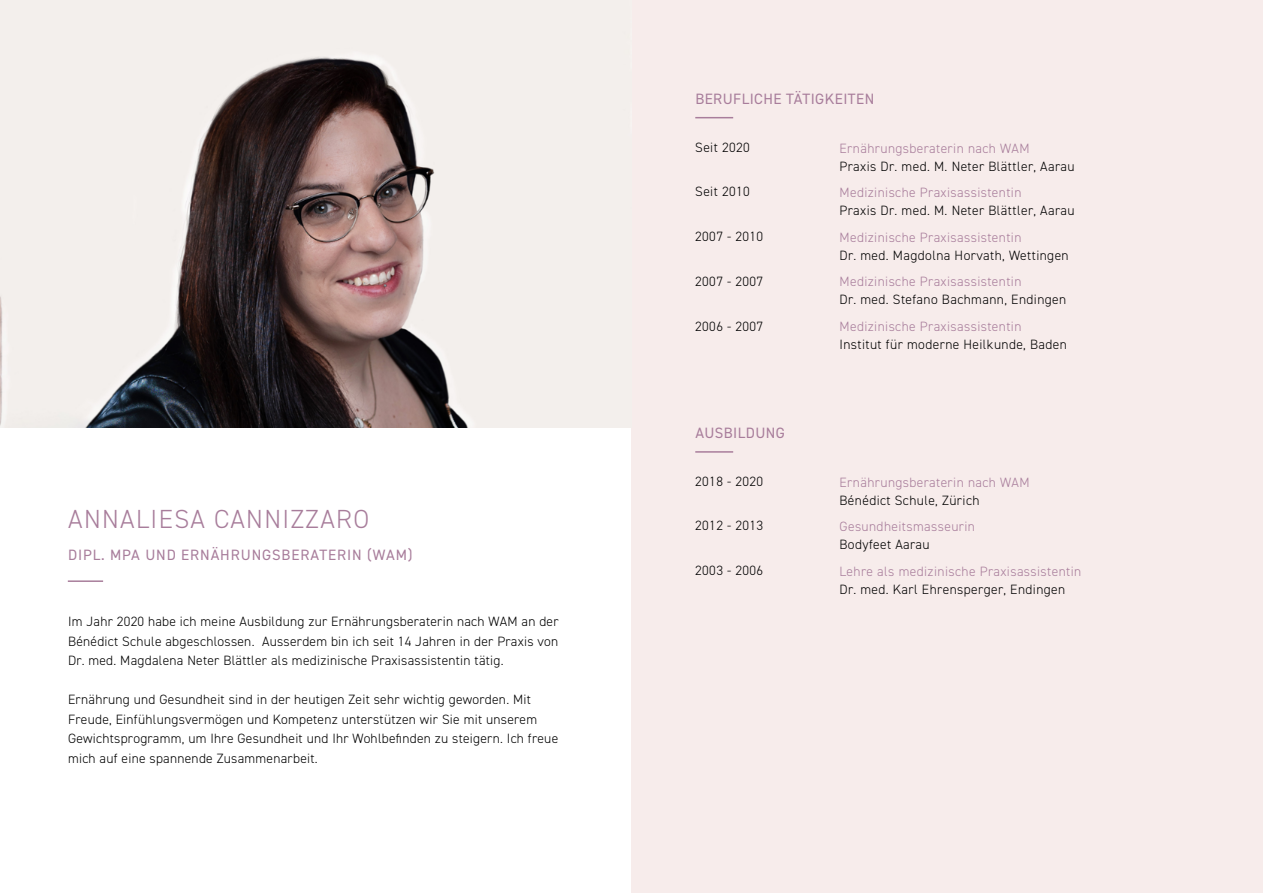
<style>
.page{position:relative;width:1263px;height:893px;background:#fff}
.page>*{position:absolute;margin:0;border:0;box-sizing:border-box;transform-origin:0 0}
.t1{font:300 26.25px "DIN2014";letter-spacing:.05em;color:#a87d9b}
.t2{font:15px "DIN2014";letter-spacing:.06em;color:#a87d9b}
.t3{font:15px "DIN2014";letter-spacing:.03em;color:#a87d9b}
.t4{font:300 13.5px/19.5px "DIN2014";letter-spacing:.02em;color:#000;text-align:justify}
.t5{font:300 13.5px "DIN2014";letter-spacing:.03em;color:#a87d9b}
</style>
<div class="page">
<div style="left:631px;top:0;width:632px;height:893px;background:#f7eceb"></div>
<img style="left:0;top:0;width:631px;height:427px">
<hr style="left:695px;top:117px;width:38px;height:1px;background:#a87d9b">
<hr style="left:695px;top:451px;width:38px;height:2px;background:#a87d9b">
<hr style="left:68px;top:580px;width:35px;height:2px;background:#a87d9b">
<h1 class="t1" style="left:68px;top:502px;width:302px">ANNALIESA CANNIZZARO</h1>
<p class="t2" style="left:68px;top:545px;width:346px">DIPL. MPA UND ERNÄHRUNGSBERATERIN (WAM)</p>
<p class="t4" style="left:68px;top:612px;width:492px">Im Jahr 2020 habe ich meine Ausbildung zur Ernährungsberaterin nach WAM an der Bénédict Schule abgeschlossen. Ausserdem bin ich seit 14 Jahren in der Praxis von Dr. med. Magdalena Neter Blättler als medizinische Praxisassistentin tätig.</p>
<p class="t4" style="left:68px;top:690px;width:492px;text-align:left">Ernährung und Gesundheit sind in der heutigen Zeit sehr wichtig geworden. Mit Freude, Einfühlungsvermögen und Kompetenz unterstützen wir Sie mit unserem Gewichtsprogramm, um Ihre Gesundheit und Ihr Wohlbefinden zu steigern. Ich freue mich auf eine spannende Zusammenarbeit.</p>
<p class="t3" style="left:695px;top:90px;width:180px">BERUFLICHE TÄTIGKEITEN</p>
<p class="t4" style="left:695px;top:138px;width:56px">Seit 2020</p>
<p class="t4" style="left:695px;top:182px;width:56px">Seit 2010</p>
<p class="t4" style="left:695px;top:227px;width:69px">2007 - 2010</p>
<p class="t4" style="left:695px;top:272px;width:69px">2007 - 2007</p>
<p class="t4" style="left:695px;top:317px;width:69px">2006 - 2007</p>
<p class="t5" style="left:839px;top:140px;width:192px">Ernährungsberaterin nach WAM</p>
<p class="t4" style="left:839px;top:156px;width:236px">Praxis Dr. med. M. Neter Blättler, Aarau</p>
<p class="t5" style="left:839px;top:184px;width:183px">Medizinische Praxisassistentin</p>
<p class="t4" style="left:839px;top:201px;width:236px">Praxis Dr. med. M. Neter Blättler, Aarau</p>
<p class="t5" style="left:839px;top:229px;width:183px">Medizinische Praxisassistentin</p>
<p class="t4" style="left:839px;top:245px;width:231px">Dr. med. Magdolna Horvath, Wettingen</p>
<p class="t5" style="left:839px;top:273px;width:183px">Medizinische Praxisassistentin</p>
<p class="t4" style="left:839px;top:290px;width:228px">Dr. med. Stefano Bachmann, Endingen</p>
<p class="t5" style="left:839px;top:318px;width:183px">Medizinische Praxisassistentin</p>
<p class="t4" style="left:839px;top:334px;width:229px">Institut für moderne Heilkunde, Baden</p>
<p class="t3" style="left:695px;top:424px;width:91px">AUSBILDUNG</p>
<p class="t4" style="left:695px;top:472px;width:69px">2018 - 2020</p>
<p class="t4" style="left:695px;top:516px;width:69px">2012 - 2013</p>
<p class="t4" style="left:695px;top:561px;width:69px">2003 - 2006</p>
<p class="t5" style="left:839px;top:474px;width:192px">Ernährungsberaterin nach WAM</p>
<p class="t4" style="left:839px;top:490px;width:141px">Bénédict Schule, Zürich</p>
<p class="t5" style="left:839px;top:518px;width:137px">Gesundheitsmasseurin</p>
<p class="t4" style="left:839px;top:535px;width:92px">Bodyfeet Aarau</p>
<p class="t5" style="left:839px;top:563px;width:243px">Lehre als medizinische Praxisassistentin</p>
<p class="t4" style="left:839px;top:579px;width:227px">Dr. med. Karl Ehrensperger, Endingen</p>
</div>
